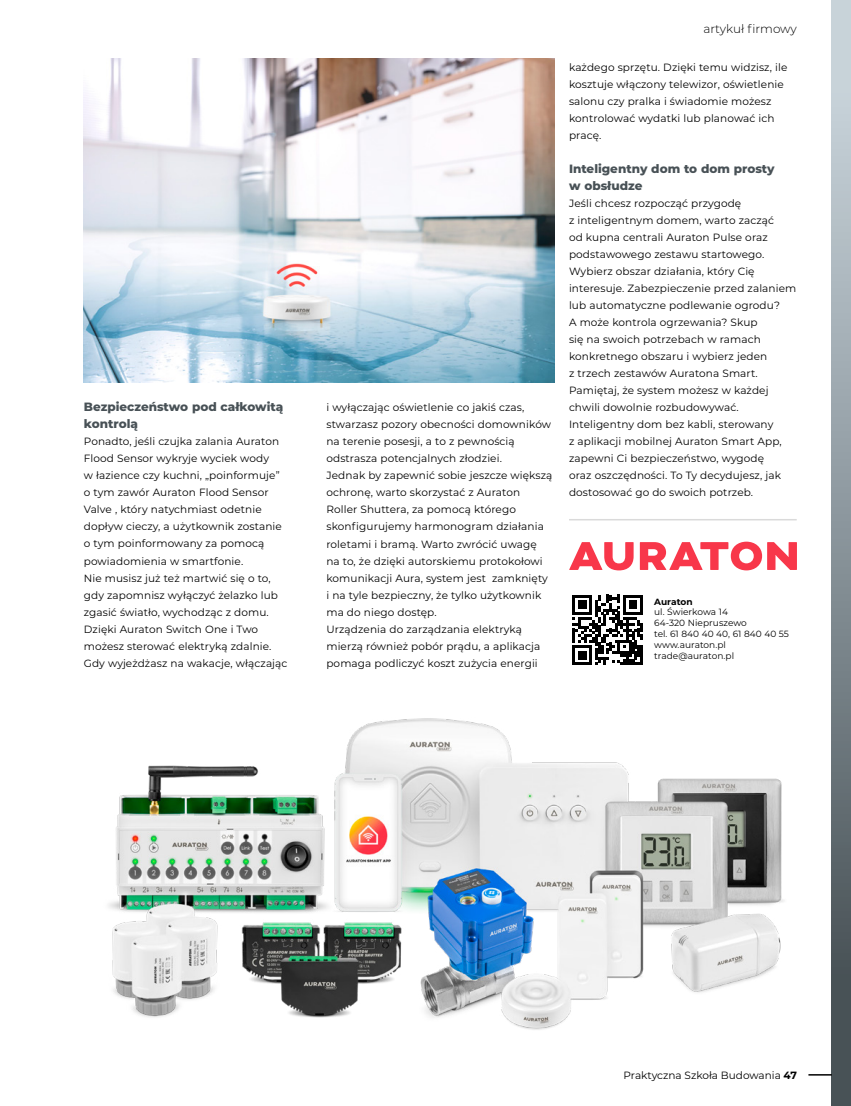
<style>
.page{position:relative;width:851px;height:1106px;background:#fff}
.page>*{position:absolute;margin:0;border:0;box-sizing:border-box;transform-origin:0 0}
.t1{font:800 12px/17px "Montserrat";color:#485156}
.t2{font:300 12px "Montserrat";color:#000}
.t3{font:10.5px/17px "Montserrat";letter-spacing:.01em;color:#000}
.t4{font:9px/10.8px "Montserrat";letter-spacing:.005em;color:#000}
.t5{font:700 9px "Montserrat";color:#000}
.s1{font-weight:700}
</style>
<div class="page">
<div style="left:831px;top:0;width:19px;height:1106px;background:linear-gradient(to bottom,#d2dde5,#3c464a)"></div>
<svg style="left:808px;top:1074px;width:23px;height:1px"></svg>
<img style="left:84px;top:59px;width:470px;height:324px">
<img style="left:108px;top:718px;width:676px;height:312px">
<hr style="left:569px;top:519px;width:227px;height:1px;background:#dadada">
<svg style="left:569px;top:541px;width:227px;height:29px"></svg>
<svg style="left:572px;top:594px;width:71px;height:71px"></svg>
<p class="t1" style="left:84px;top:398px;width:201px">Bezpieczeństwo pod całkowitą kontrolą</p>
<p class="t3" style="left:84px;top:433px;width:205px">Ponadto, jeśli czujka zalania Auraton Flood Sensor wykryje wyciek wody<br>w łazience czy kuchni, „poinformuje” o tym zawór Auraton Flood Sensor Valve , który natychmiast odetnie dopływ cieczy, a użytkownik zostanie o tym poinformowany za pomocą powiadomienia w smartfonie.<br>Nie musisz już też martwić się o to, gdy zapomnisz wyłączyć żelazko lub zgasić światło, wychodząc z domu.<br>Dzięki Auraton Switch One i Two możesz sterować elektryką zdalnie.<br>Gdy wyjeżdżasz na wakacje, włączając</p>
<p class="t3" style="left:326px;top:399px;width:227px">i wyłączając oświetlenie co jakiś czas, stwarzasz pozory obecności domowników na terenie posesji, a to z pewnością odstrasza potencjalnych złodziei.<br>Jednak by zapewnić sobie jeszcze większą ochronę, warto skorzystać z Auraton Roller Shuttera, za pomocą którego skonfigurujemy harmonogram działania roletami i bramą. Warto zwrócić uwagę na to, że dzięki autorskiemu protokołowi komunikacji Aura, system jest zamknięty i na tyle bezpieczny, że tylko użytkownik ma do niego dostęp.<br>Urządzenia do zarządzania elektryką mierzą również pobór prądu, a aplikacja pomaga podliczyć koszt zużycia energii</p>
<p class="t2" style="left:703px;top:20px;width:95px">artykuł firmowy</p>
<p class="t3" style="left:569px;top:58px;width:220px">każdego sprzętu. Dzięki temu widzisz, ile kosztuje włączony telewizor, oświetlenie salonu czy pralka i świadomie możesz kontrolować wydatki lub planować ich pracę.</p>
<p class="t1" style="left:569px;top:160px;width:207px">Inteligentny dom to dom prosty w obsłudze</p>
<p class="t3" style="left:569px;top:195px;width:229px">Jeśli chcesz rozpocząć przygodę<br>z inteligentnym domem, warto zacząć<br>od kupna centrali Auraton Pulse oraz podstawowego zestawu startowego.<br>Wybierz obszar działania, który Cię interesuje. Zabezpieczenie przed zalaniem lub automatyczne podlewanie ogrodu?<br>A może kontrola ogrzewania? Skup<br>się na swoich potrzebach w ramach konkretnego obszaru i wybierz jeden<br>z trzech zestawów Auratona Smart.<br>Pamiętaj, że system możesz w każdej chwili dowolnie rozbudowywać.<br>Inteligentny dom bez kabli, sterowany<br>z aplikacji mobilnej Auraton Smart App, zapewni Ci bezpieczeństwo, wygodę<br>oraz oszczędności. To Ty decydujesz, jak dostosować go do swoich potrzeb.</p>
<p class="t5" style="left:654px;top:595px;width:40px">Auraton</p>
<p class="t4" style="left:654px;top:606px;width:136px">ul. Świerkowa 14<br>64-320 Niepruszewo<br>tel. 61 840 40 40, 61 840 40 55 www.auraton.pl trade@auraton.pl</p>
<p class="t3" style="left:623px;top:1066px;width:175px">Praktyczna Szkoła Budowania <span class="s1">47</span></p>
</div>
